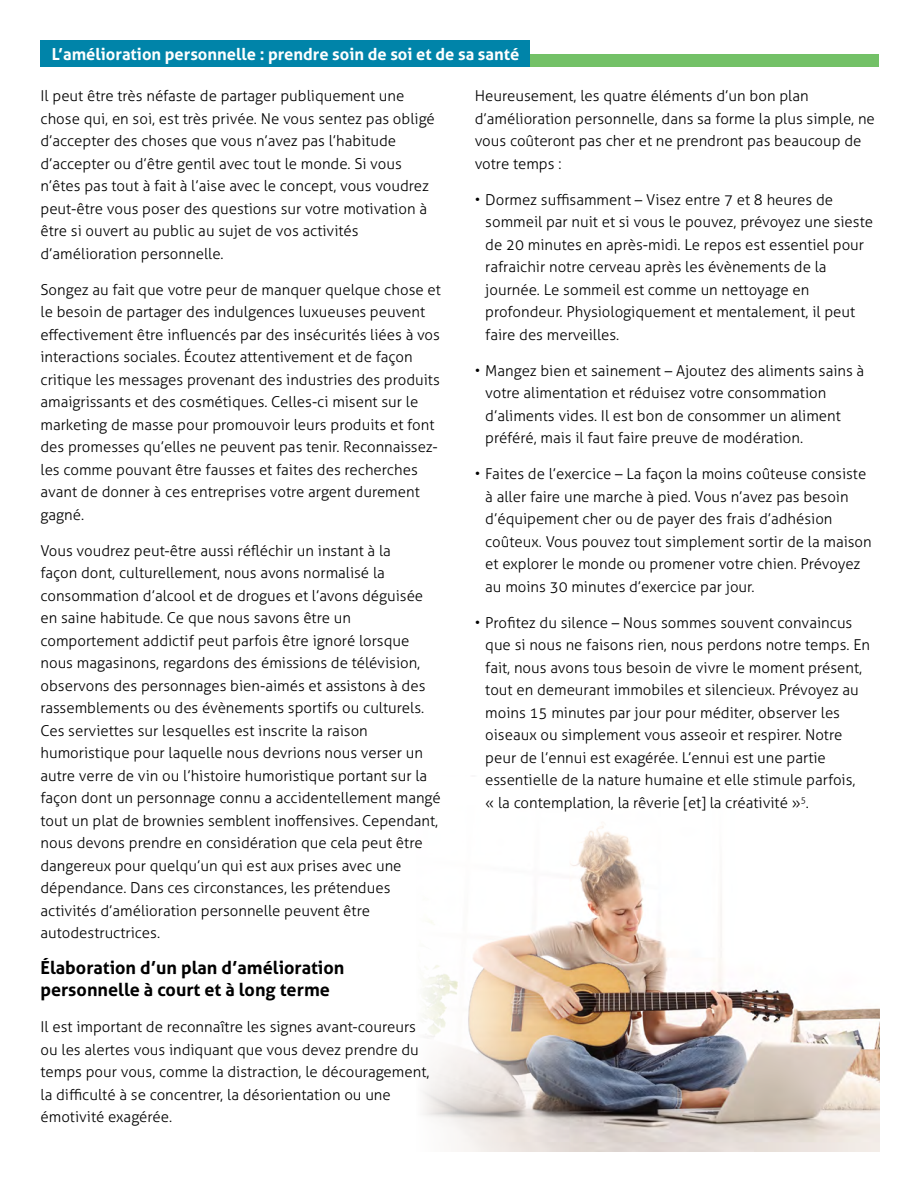
<style>
.page{position:relative;width:918px;height:1188px;background:#fff}
.page>*{position:absolute;margin:0;border:0;box-sizing:border-box;transform-origin:0 0}
.t1{font:700 18px/22px "Aller";color:#000}
.t2{font:700 16.5px "Aller";color:#fff}
.t3{font:300 15px/22.5px "Aller";color:#000}
</style>
<div class="page">
<img style="left:387px;top:775px;width:492px;height:376px">
<div style="left:0;top:778px;width:918px;height:178px;background:#fff"></div>
<img style="left:387px;top:826px;width:268px;height:326px">
<div style="left:52px;top:54px;width:827px;height:13px;background:#73c167"></div>
<div style="left:40px;top:40px;width:490px;height:27px;background:#0084a9"></div>
<p class="t2" style="left:52px;top:44px;width:469px">L’amélioration personnelle : prendre soin de soi et de sa santé</p>
<p class="t3" style="left:40px;top:85px;width:396px">Il peut être très néfaste de partager publiquement une chose qui, en soi, est très privée. Ne vous sentez pas obligé d’accepter des choses que vous n’avez pas l’habitude d’accepter ou d’être gentil avec tout le monde. Si vous n’êtes pas tout à fait à l’aise avec le concept, vous voudrez peut-être vous poser des questions sur votre motivation à être si ouvert au public au sujet de vos activités d’amélioration personnelle.</p>
<p class="t3" style="left:40px;top:278px;width:402px">Songez au fait que votre peur de manquer quelque chose et le besoin de partager des indulgences luxueuses peuvent effectivement être influencés par des insécurités liées à vos interactions sociales. Écoutez attentivement et de façon critique les messages provenant des industries des produits amaigrissants et des cosmétiques. Celles-ci misent sur le marketing de masse pour promouvoir leurs produits et font des promesses qu’elles ne peuvent pas tenir. Reconnaissez&shy;les comme pouvant être fausses et faites des recherches avant de donner à ces entreprises votre argent durement gagné.</p>
<p class="t3" style="left:40px;top:539px;width:402px">Vous voudrez peut-être aussi réfléchir un instant à la<br>façon dont, culturellement, nous avons normalisé la consommation d’alcool et de drogues et l’avons déguisée en saine habitude. Ce que nous savons être un comportement addictif peut parfois être ignoré lorsque nous magasinons, regardons des émissions de télévision, observons des personnages bien-aimés et assistons à des rassemblements ou des évènements sportifs ou culturels.<br>Ces serviettes sur lesquelles est inscrite la raison humoristique pour laquelle nous devrions nous verser un autre verre de vin ou l’histoire humoristique portant sur la façon dont un personnage connu a accidentellement mangé tout un plat de brownies semblent inoffensives. Cependant, nous devons prendre en considération que cela peut être dangereux pour quelqu’un qui est aux prises avec une dépendance. Dans ces circonstances, les prétendues activités d’amélioration personnelle peuvent être autodestructrices.</p>
<p class="t1" style="left:40px;top:956px;width:306px">Élaboration d’un plan d’amélioration personnelle à court et à long terme</p>
<p class="t3" style="left:40px;top:1016px;width:391px">Il est important de reconnaître les signes avant-coureurs ou les alertes vous indiquant que vous devez prendre du temps pour vous, comme la distraction, le découragement, la difficulté à se concentrer, la désorientation ou une émotivité exagérée.</p>
<p class="t3" style="left:475px;top:85px;width:402px">Heureusement, les quatre éléments d’un bon plan d’amélioration personnelle, dans sa forme la plus simple, ne vous coûteront pas cher et ne prendront pas beaucoup de votre temps :</p>
<p class="t3" style="left:485px;top:188px;width:389px;text-indent:-11px">• Dormez suffisamment – Visez entre 7 et 8 heures de sommeil par nuit et si vous le pouvez, prévoyez une sieste de 20 minutes en après-midi. Le repos est essentiel pour rafraichir notre cerveau après les évènements de la journée. Le sommeil est comme un nettoyage en profondeur. Physiologiquement et mentalement, il peut faire des merveilles.</p>
<p class="t3" style="left:485px;top:359px;width:381px;text-indent:-10px">• Mangez bien et sainement – Ajoutez des aliments sains à votre alimentation et réduisez votre consommation d’aliments vides. Il est bon de consommer un aliment préféré, mais il faut faire preuve de modération.</p>
<p class="t3" style="left:485px;top:463px;width:388px;text-indent:-11px">• Faites de l’exercice – La façon la moins coûteuse consiste à aller faire une marche à pied. Vous n’avez pas besoin d’équipement cher ou de payer des frais d’adhésion coûteux. Vous pouvez tout simplement sortir de la maison et explorer le monde ou promener votre chien. Prévoyez au moins 30 minutes d’exercice par jour.</p>
<p class="t3" style="left:485px;top:611px;width:386px;text-indent:-11px">• Profitez du silence – Nous sommes souvent convaincus que si nous ne faisons rien, nous perdons notre temps. En fait, nous avons tous besoin de vivre le moment présent, tout en demeurant immobiles et silencieux. Prévoyez au moins 15 minutes par jour pour méditer, observer les oiseaux ou simplement vous asseoir et respirer. Notre peur de l’ennui est exagérée. L’ennui est une partie essentielle de la nature humaine et elle stimule parfois,<br>« la contemplation, la rêverie [et] la créativité »<sup>5</sup>.</p>
</div>
